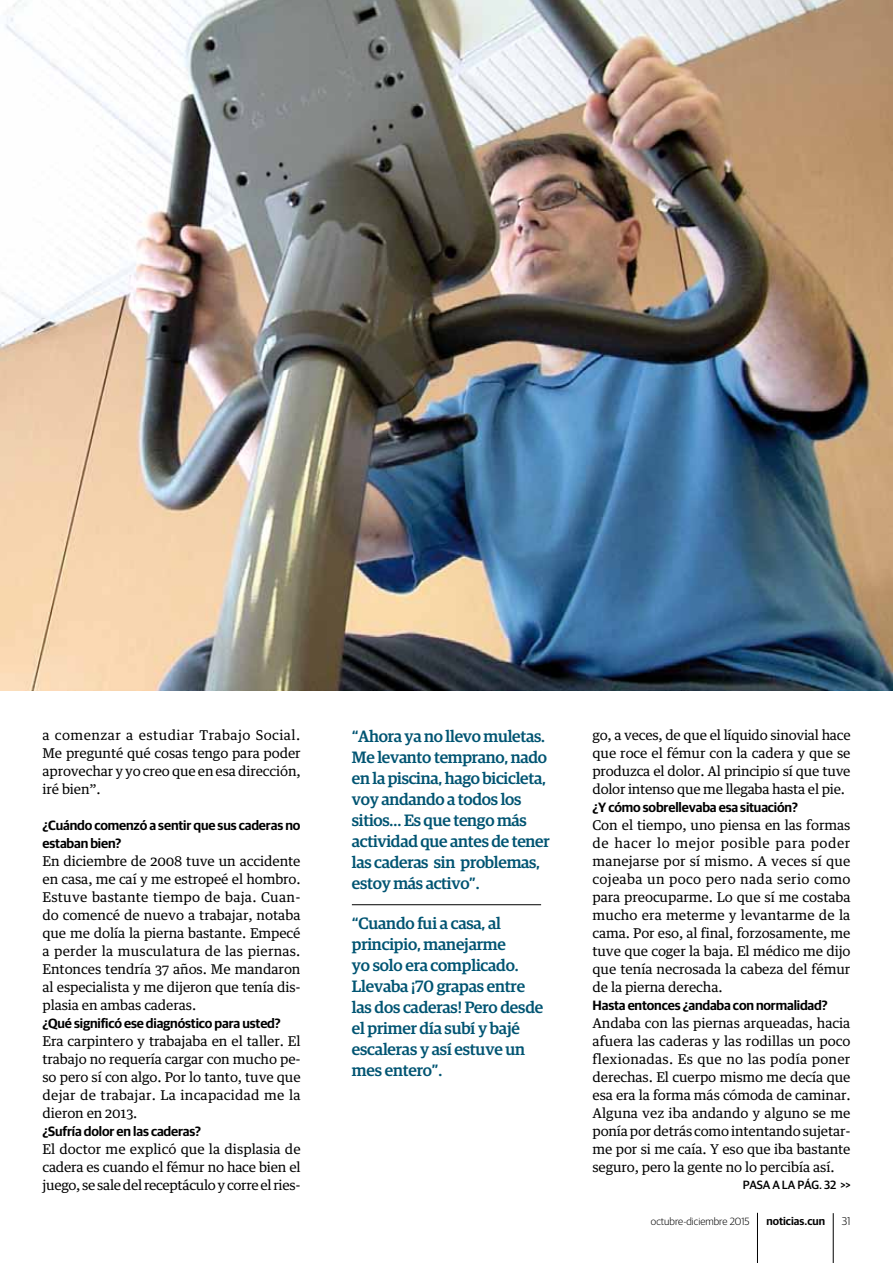
<style>
.page{position:relative;width:893px;height:1263px;background:#fff}
.page>*{position:absolute;margin:0;border:0;box-sizing:border-box;transform-origin:0 0}
.t1{font:500 16.5px/21px "Guardian Egyp";letter-spacing:-.015em;color:#005472}
.t2{font:13.5px/18px "Guardian Text Egyp";letter-spacing:-.01em;color:#000;text-align:justify}
.t3{font:600 13.5px/18px "Guardian Sans";letter-spacing:-.01em;color:#000}
.t4{font:500 12px "Guardian Sans";letter-spacing:-.01em;color:#000}
.t5{font:600 11.25px "Guardian Sans";color:#000}
.t6{font:300 11.25px "Guardian Sans";color:#000}
.t7{font:300 10.5px "Guardian Sans";color:#000}
</style>
<div class="page">
<hr style="left:833px;top:1213px;width:1px;height:50px;background:#000">
<hr style="left:757px;top:1213px;width:1px;height:50px;background:#000">
<img style="left:0;top:0;width:893px;height:691px">
<hr style="left:352px;top:904px;width:189px;height:1px;background:#000">
<p class="t2" style="left:43px;top:725px;width:260px">a comenzar a estudiar Trabajo Social.<br>Me pregunté qué cosas tengo para poder aprovechar y yo creo que en esa dirección, iré bien”.</p>
<p class="t3" style="left:43px;top:815px;width:259px">¿Cuándo comenzó a sentir que sus caderas no estaban bien?</p>
<p class="t2" style="left:43px;top:851px;width:260px">En diciembre de 2008 tuve un accidente en casa, me caí y me estropeé el hombro.<br>Estuve bastante tiempo de baja. Cuan&shy;do comencé de nuevo a trabajar, notaba que me dolía la pierna bastante. Empecé a perder la musculatura de las piernas.<br>Entonces tendría 37 años. Me mandaron al especialista y me dijeron que tenía dis&shy;plasia en ambas caderas.</p>
<p class="t3" style="left:43px;top:1013px;width:240px">¿Qué significó ese diagnóstico para usted?</p>
<p class="t2" style="left:43px;top:1031px;width:260px">Era carpintero y trabajaba en el taller. El trabajo no requería cargar con mucho pe&shy;so pero sí con algo. Por lo tanto, tuve que dejar de trabajar. La incapacidad me la dieron en 2013.</p>
<p class="t3" style="left:43px;top:1121px;width:160px">¿Sufría dolor en las caderas?</p>
<p class="t2" style="left:43px;top:1139px;width:260px">El doctor me explicó que la displasia de cadera es cuando el fémur no hace bien el juego, se sale del receptáculo y corre el ries-</p>
<p class="t1" style="left:352px;top:724px;width:199px">“Ahora ya no llevo muletas.<br>Me levanto temprano, nado en la piscina, hago bicicleta, voy andando a todos los sitios… Es que tengo más actividad que antes de tener las caderas sin problemas, estoy más activo”.</p>
<p class="t1" style="left:352px;top:912px;width:193px">“Cuando fui a casa, al principio, manejarme<br>yo solo era complicado.<br>Llevaba ¡70 grapas entre las dos caderas! Pero desde el primer día subí y bajé escaleras y así estuve un mes entero”.</p>
<p class="t2" style="left:592px;top:725px;width:260px">go, a veces, de que el líquido sinovial hace que roce el fémur con la cadera y que se produzca el dolor. Al principio sí que tuve dolor intenso que me llegaba hasta el pie.</p>
<p class="t3" style="left:592px;top:797px;width:207px">¿Y cómo sobrellevaba esa situación?</p>
<p class="t2" style="left:592px;top:815px;width:260px">Con el tiempo, uno piensa en las formas de hacer lo mejor posible para poder manejarse por sí mismo. A veces sí que cojeaba un poco pero nada serio como para preocuparme. Lo que sí me costaba mucho era meterme y levantarme de la cama. Por eso, al final, forzosamente, me tuve que coger la baja. El médico me dijo que tenía necrosada la cabeza del fémur de la pierna derecha.</p>
<p class="t3" style="left:592px;top:995px;width:237px">Hasta entonces ¿andaba con normalidad?</p>
<p class="t2" style="left:592px;top:1013px;width:260px">Andaba con las piernas arqueadas, hacia afuera las caderas y las rodillas un poco flexionadas. Es que no las podía poner derechas. El cuerpo mismo me decía que esa era la forma más cómoda de caminar.<br>Alguna vez iba andando y alguno se me ponía por detrás como intentando sujetar&shy;me por si me caía. Y eso que iba bastante seguro, pero la gente no lo percibía así.</p>
<p class="t4" style="left:743px;top:1176px;width:110px">PASA A LA PÁG. 32 &gt;&gt;</p>
<p class="t7" style="left:651px;top:1214px;width:100px">octubre-diciembre 2015</p>
<p class="t5" style="left:766px;top:1212px;width:60px">noticias.cun</p>
<p class="t6" style="left:842px;top:1213px;width:11px">31</p>
</div>
